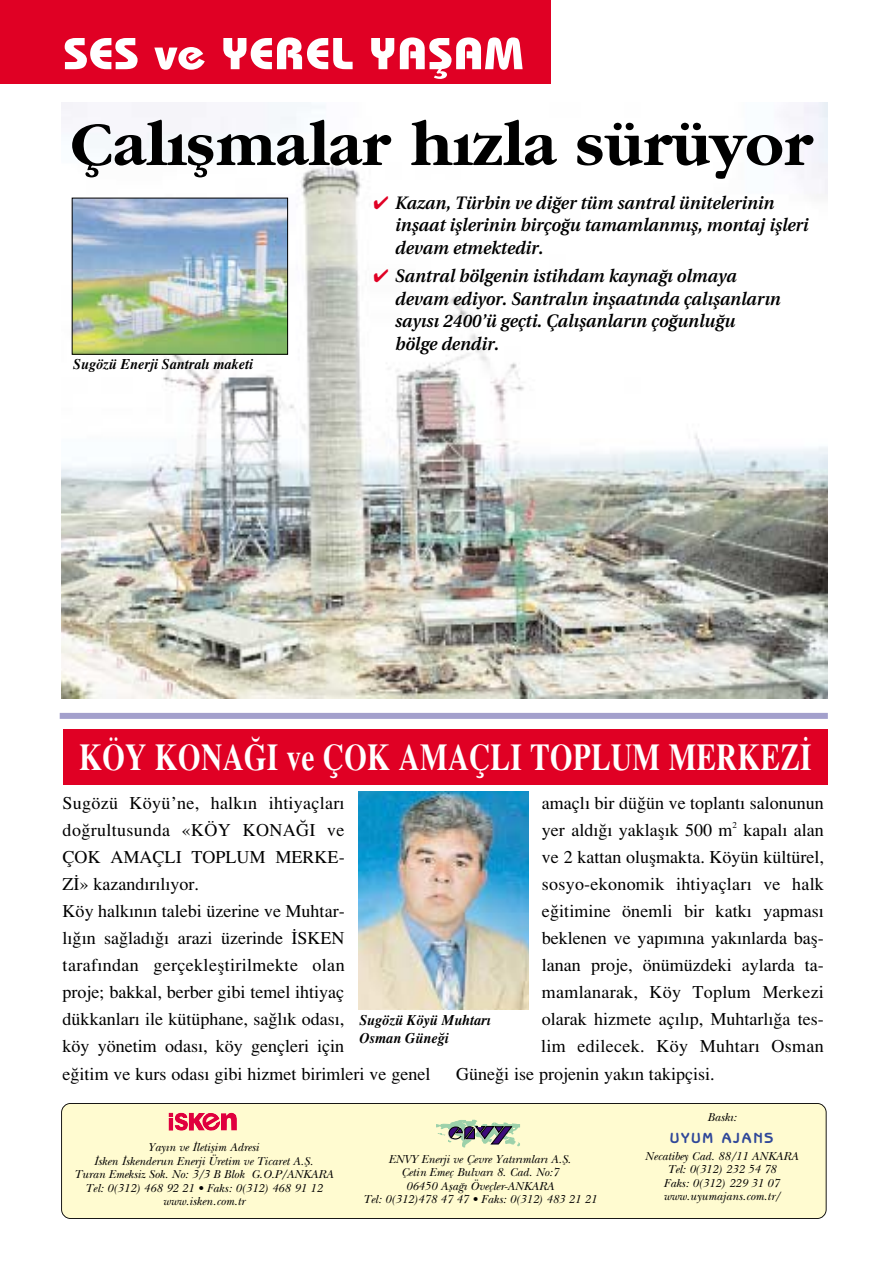
<style>
.page{position:relative;width:886px;height:1275px;background:#fff}
.page>*{position:absolute;margin:0;border:0;box-sizing:border-box;transform-origin:0 0}
.t1{font:700 64.05px "Garamond";color:#000}
.t2{font:45px "Bauhaus Bold Mas";color:#fff;scale:1.14 1}
.t3{font:700 37.5px "Times Tr";color:#fff;scale:.79 1}
.t4{font:18px/27px "Times Tr Roman";color:#000}
.t5{font:italic 600 18px/22.5px "Utopia";color:#000;scale:.96 1}
.t6{font:18px "Times Tr Roman";letter-spacing:.02em;color:#000}
.t7{font:italic 700 15px/18px "Times Tr";color:#000;scale:.95 1}
.t8{font:15px "UYUMAJANS";letter-spacing:.12em;color:#2f4799}
.t9{font:italic 12px/13.5px "New Baskerville";color:#000;text-align:center}
.t10{font:9px "Times Tr Roman";color:#000}
.s1{color:#e00024}
</style>
<div class="page">
<img style="left:61px;top:102px;width:766px;height:596px">
<div style="left:0;top:1px;width:550px;height:83px;background:#e00024"></div>
<div style="left:61px;top:1103px;width:765px;height:115px;background:#fffbd0"></div>
<svg style="left:168px;top:1112px;width:69px;height:18px"></svg>
<svg style="left:436px;top:1119px;width:84px;height:28px"></svg>
<img style="left:358px;top:791px;width:170px;height:217px">
<div style="left:63px;top:729px;width:764px;height:55px;background:#e00024"></div>
<img style="left:74px;top:200px;width:212px;height:152px">
<div style="left:60px;top:712px;width:767px;height:6px;background:#a3a0cc"></div>
<h2 class="t2" style="left:63px;top:38px;width:405px">SES ve YEREL YAfiAM</h2>
<h1 class="t1" style="left:71px;top:120px;width:743px">Çal›flmalar h›zla sürüyor</h1>
<p class="t7" style="left:73px;top:356px;width:191px">Sugözü Enerji Santral› maketi</p>
<p class="t5" style="left:394px;top:193px;width:432px;text-indent:-21px"><span class="s1">✔</span> Kazan, Türbin ve di¤er tüm santral ünitelerinin inflaat ifllerinin birço¤u tamamlanm›fl, montaj iflleri devam etmektedir.</p>
<p class="t5" style="left:394px;top:266px;width:403px;text-indent:-21px"><span class="s1">✔</span> Santral bölgenin istihdam kayna¤› olmaya devam ediyor. Santral›n inflaat›nda çal›flanlar›n say›s› 2400’ü geçti. Çal›flanlar›n ço¤unlu¤u bölge dendir.</p>
<h3 class="t3" style="left:79px;top:745px;width:928px">KÖY KONA⁄I ve ÇOK AMAÇLI TOPLUM MERKEZ‹</h3>
<p class="t4" style="left:63px;top:791px;width:369px">Sugözü Köyü’ne, halk›n ihtiyaçlar› do¤rultusunda «KÖY KONA⁄I ve<br>ÇOK AMAÇLI TOPLUM MERKE-<br>Z‹» kazand›r›l›yor.<br>Köy halk›n›n talebi üzerine ve Muhtar-<br>l›¤›n sa¤lad›¤› arazi üzerinde ‹SKEN<br>taraf›ndan gerçeklefltirilmekte olan<br>proje; bakkal, berber gibi temel ihtiyaç<br>dükkanlar› ile kütüphane, sa¤l›k odas›,<br>köy yönetim odas›, köy gençleri için<br>e¤itim ve kurs odas› gibi hizmet birimleri ve genel</p>
<p class="t4" style="left:541px;top:791px;width:283px">amaçl› bir dü¤ün ve toplant› salonunun yer ald›¤› yaklafl›k 500 m</p>
<p class="t10" style="left:732px;top:821px;width:6px">2</p>
<p class="t4" style="left:743px;top:818px;width:82px">kapal› alan</p>
<p class="t4" style="left:541px;top:845px;width:283px">ve 2 kattan oluflmakta. Köyün kültürel,</p>
<p class="t4" style="left:541px;top:872px;width:283px">sosyo-ekonomik ihtiyaçlar› ve halk</p>
<p class="t4" style="left:541px;top:899px;width:283px">e¤itimine önemli bir katk› yapmas›</p>
<p class="t4" style="left:541px;top:926px;width:283px">beklenen ve yap›m›na yak›nlarda bafl-</p>
<p class="t4" style="left:541px;top:953px;width:283px">lanan proje, önümüzdeki aylarda ta-</p>
<p class="t4" style="left:541px;top:980px;width:283px">mamlanarak, Köy Toplum Merkezi</p>
<p class="t4" style="left:541px;top:1007px;width:283px">olarak hizmete aç›l›p, Muhtarl›¤a tes-</p>
<p class="t6" style="left:541px;top:1040px;width:284px">lim edilecek. Köy Muhtar› Osman</p>
<p class="t4" style="left:456px;top:1061px;width:260px">Güne¤i ise projenin yak›n takipçisi.</p>
<p class="t7" style="left:359px;top:1012px;width:140px">Sugözü Köyü Muhtar›<br>Osman Güne¤i</p>
<p class="t9" style="left:74px;top:1141px;width:261px">Yay›n ve ‹letiflim Adresi<br>‹sken ‹skenderun Enerji Üretim ve Ticaret A.fi.<br>Turan Emeksiz Sok. No: 3/3 B Blok G.O.P/ANKARA Tel: 0(312) 468 92 21 • Faks: 0(312) 468 91 12 www.isken.com.tr</p>
<p class="t9" style="left:363px;top:1153px;width:235px">ENVY Enerji ve Çevre Yat›r›mlar› A.fi.<br>Çetin Emeç Bulvar› 8. Cad. No:7<br>06450 Afla¤› Öveçler-ANKARA<br>Tel: 0(312)478 47 47 • Faks: 0(312) 483 21 21</p>
<p class="t9" style="left:706px;top:1111px;width:31px">Bask›:</p>
<p class="t8" style="left:669px;top:1132px;width:105px">UYUM AJANS</p>
<p class="t9" style="left:644px;top:1150px;width:155px">Necatibey Cad. 88/11 ANKARA<br>Tel: 0(312) 232 54 78<br>Faks: 0(312) 229 31 07 www.uyumajans.com.tr/</p>
</div>
